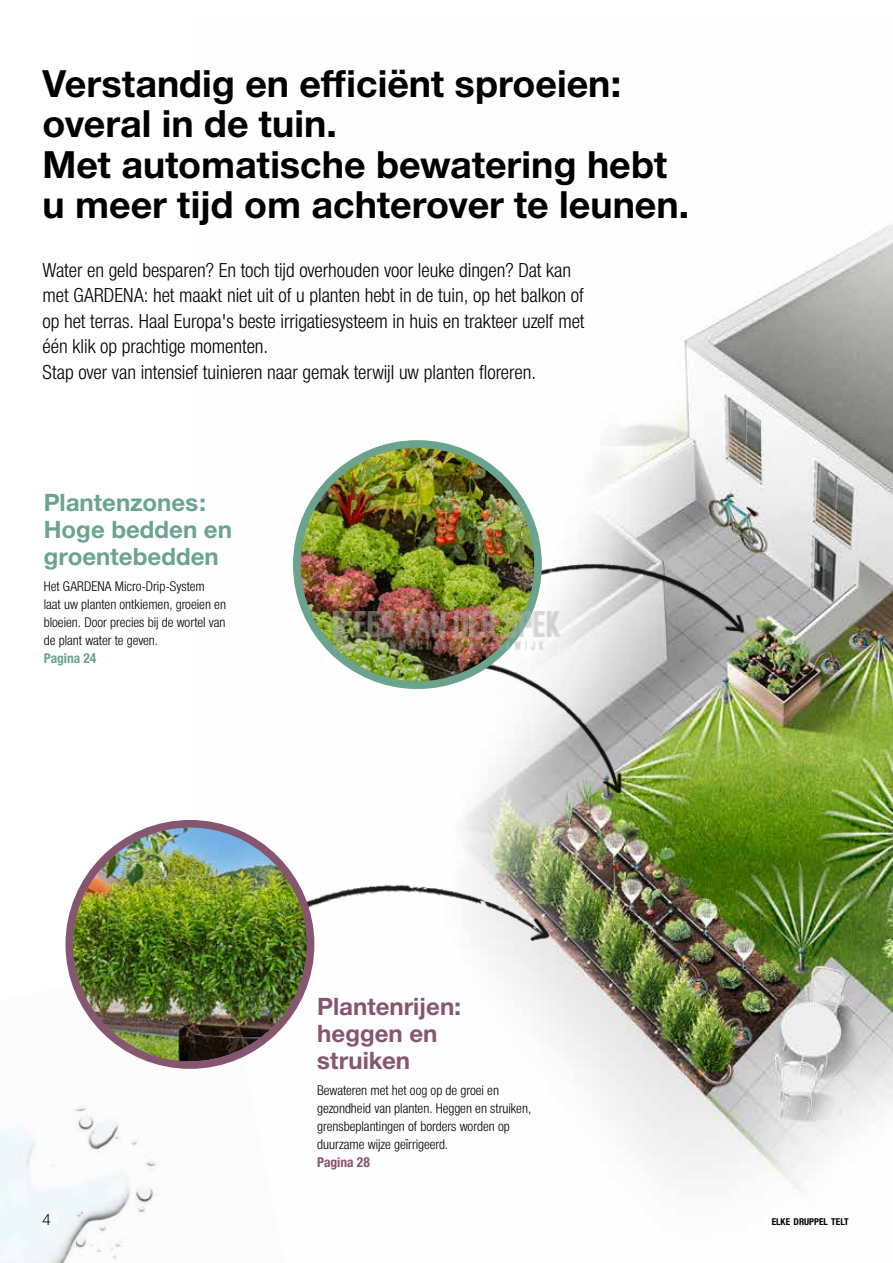
<style>
.page{position:relative;width:893px;height:1263px;background:#fff}
.page>*{position:absolute;margin:0;border:0;box-sizing:border-box;transform-origin:0 0}
.t1{font:700 37.5px/40.5px "Gardena Sans";color:#000}
.t2{font:700 24px/27px "Gardena Sans";color:#6aa48d}
.t3{font:700 24px/27px "Gardena Sans";color:#86556f}
.t4{font:19.5px/25.5px "Gardena Sans Cond";color:#000}
.t5{font:15px "Gardena Sans";color:#000}
.t6{font:13.5px/18px "Gardena Sans Cond";color:#000}
.t7{font:700 13.5px "Gardena Sans Cond";color:#86556f}
.t8{font:700 13.5px "Gardena Sans Cond";color:#6aa48d}
.t9{font:700 9.45px "Gardena Sans Cond";color:#000}
</style>
<div class="page">
<img style="left:74px;top:223px;width:819px;height:968px">
<img style="left:0;top:980px;width:286px;height:283px">
<svg style="left:297px;top:444px;width:241px;height:241px;background:#6aa189"></svg>
<img style="left:300px;top:448px;width:234px;height:233px;border-radius:117px">
<div style="left:293px;top:440px;width:249px;height:249px;border:8px solid #6aa48d;border-radius:50%"></div>
<div style="left:69px;top:824px;width:242px;height:241px;background:#86556f;border-radius:50%"></div>
<img style="left:73px;top:827px;width:234px;height:234px;border-radius:117px">
<div style="left:65px;top:820px;width:249px;height:249px;border:8px solid #86556f;border-radius:50%"></div>
<img style="left:334px;top:612px;width:225px;height:39px">
<h1 class="t1" style="left:43px;top:61px;width:648px">Verstandig en efficiënt sproeien: overal in de tuin.<br>Met automatische bewatering hebt u meer tijd om achterover te leunen.</h1>
<p class="t4" style="left:43px;top:256px;width:543px">Water en geld besparen? En toch tijd overhouden voor leuke dingen? Dat kan met GARDENA: het maakt niet uit of u planten hebt in de tuin, op het balkon of op het terras. Haal Europa's beste irrigatiesysteem in huis en trakteer uzelf met één klik op prachtige momenten.<br>Stap over van intensief tuinieren naar gemak terwijl uw planten floreren.</p>
<p class="t2" style="left:44px;top:487px;width:190px">Plantenzones:<br>Hoge bedden en groentebedden</p>
<p class="t6" style="left:44px;top:577px;width:184px">Het GARDENA Micro-Drip-System<br>laat uw planten ontkiemen, groeien en bloeien. Door precies bij de wortel van de plant water te geven.</p>
<p class="t8" style="left:44px;top:649px;width:54px">Pagina 24</p>
<p class="t3" style="left:317px;top:991px;width:145px">Plantenrijen: heggen en struiken</p>
<p class="t6" style="left:317px;top:1081px;width:215px">Bewateren met het oog op de groei en gezondheid van planten. Heggen en struiken, grensbeplantingen of borders worden op duurzame wijze geïrrigeerd.</p>
<p class="t7" style="left:317px;top:1153px;width:54px">Pagina 28</p>
<p class="t5" style="left:43px;top:1209px;width:10px">4</p>
<p class="t9" style="left:772px;top:1215px;width:79px">ELKE DRUPPEL TELT</p>
</div>
